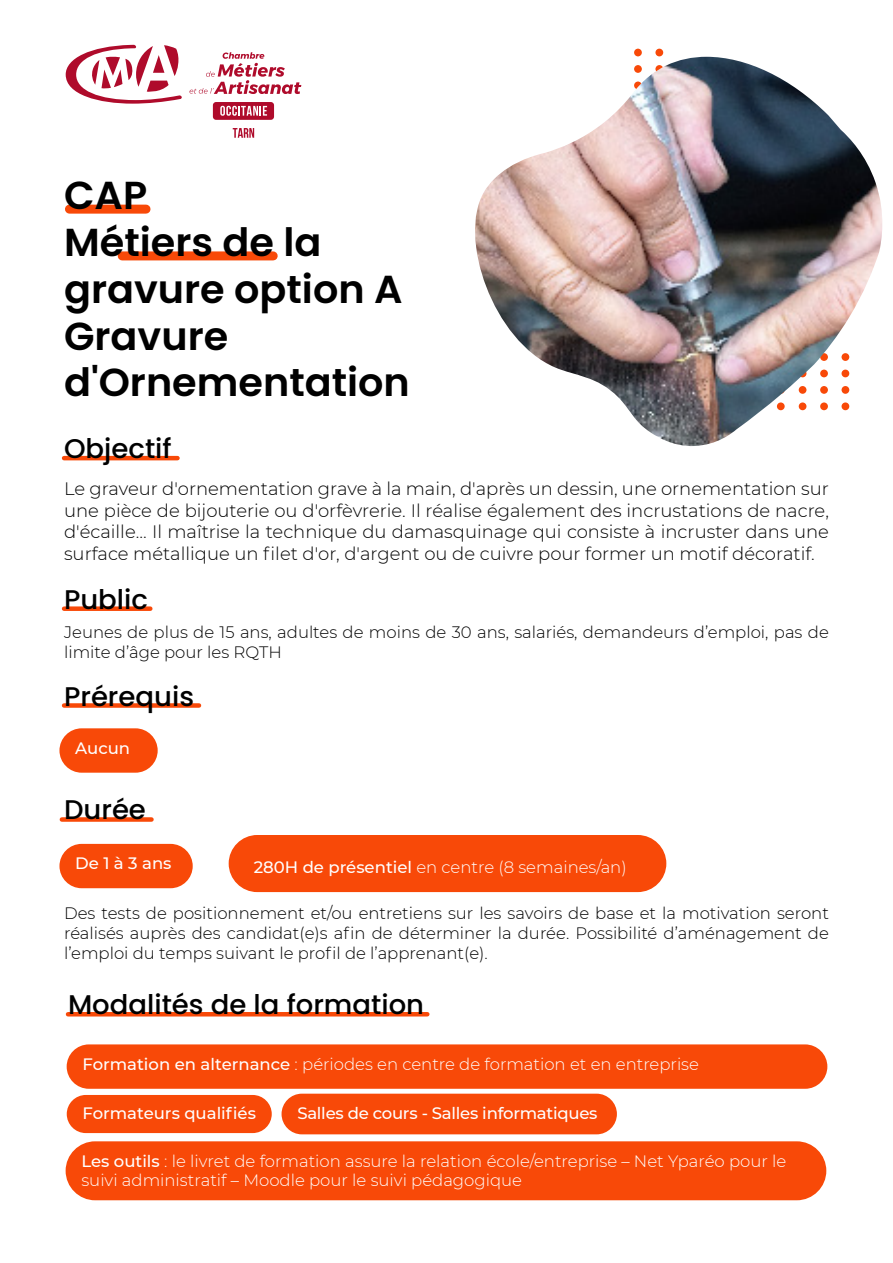
<style>
.page{position:relative;width:893px;height:1263px;background:#fff}
.page>*{position:absolute;margin:0;border:0;box-sizing:border-box;transform-origin:0 0}
.t1{font:600 39px/46.8px "Poppins";color:#000}
.t2{font:500 27px "Poppins";color:#000}
.t3{font:300 18px/21.6px "Montserrat";color:#000;text-align:justify}
.t4{font:300 16.5px/19.8px "Montserrat";color:#000}
.t5{font:300 16.5px/19.8px "Montserrat";color:#fff}
.t6{font:500 16.5px "Montserrat";letter-spacing:-.015em;color:#fff}
.s1{font-weight:500}
</style>
<div class="page">
<div style="left:655px;top:49px;width:8px;height:7px;background:#f84908;border-radius:50%"></div>
<div style="left:634px;top:49px;width:8px;height:7px;background:#f84908;border-radius:50%"></div>
<div style="left:122px;top:251px;width:151px;height:9px;background:#f84908"></div>
<div style="left:69px;top:205px;width:77px;height:9px;background:#f84908"></div>
<img style="left:475px;top:57px;width:407px;height:390px">
<svg style="left:66px;top:45px;width:116px;height:59px"></svg>
<div style="left:213px;top:102px;width:61px;height:18px;background:#af0b2b;border-radius:3px"></div>
<svg style="left:190px;top:52px;width:111px;height:42px"></svg>
<svg style="left:220px;top:106px;width:47px;height:10px"></svg>
<svg style="left:233px;top:128px;width:21px;height:10px"></svg>
<div style="left:59px;top:728px;width:99px;height:45px;background:#f84908;border-radius:22px"></div>
<div style="left:59px;top:844px;width:134px;height:44px;background:#f84908;border-radius:22px"></div>
<div style="left:229px;top:835px;width:437px;height:57px;background:#f84908;border-radius:29px"></div>
<div style="left:67px;top:1044px;width:760px;height:45px;background:#f84908;border-radius:22px"></div>
<div style="left:64px;top:703px;width:135px;height:5px;background:#f84908"></div>
<div style="left:62px;top:817px;width:90px;height:5px;background:#f84908"></div>
<hr style="left:64px;top:456px;width:113px;height:4px;background:#f84908">
<div style="left:64px;top:606px;width:86px;height:5px;background:#f84908"></div>
<hr style="left:68px;top:1012px;width:359px;height:4px;background:#f84908">
<div style="left:67px;top:1095px;width:205px;height:38px;background:#f84908;border-radius:19px"></div>
<div style="left:66px;top:1141px;width:760px;height:59px;background:#f84908;border-radius:29px"></div>
<div style="left:282px;top:1094px;width:335px;height:40px;background:#f84908;border-radius:20px"></div>
<h1 class="t1" style="left:64px;top:172px;width:347px">CAP<br>Métiers de la gravure option A<br>Gravure d'Ornementation</h1>
<h2 class="t2" style="left:64px;top:433px;width:109px">Objectif</h2>
<p class="t3" style="left:64px;top:477px;width:766px">Le graveur d'ornementation grave à la main, d'après un dessin, une ornementation sur une pièce de bijouterie ou d'orfèvrerie. Il réalise également des incrustations de nacre, d'écaille… Il maîtrise la technique du damasquinage qui consiste à incruster dans une surface métallique un filet d'or, d'argent ou de cuivre pour former un motif décoratif.</p>
<h2 class="t2" style="left:64px;top:584px;width:85px">Public</h2>
<p class="t4" style="left:64px;top:621px;width:766px">Jeunes de plus de 15 ans, adultes de moins de 30 ans, salariés, demandeurs d’emploi, pas de limite d’âge pour les RQTH</p>
<h2 class="t2" style="left:64px;top:680px;width:131px">Prérequis</h2>
<p class="t6" style="left:75px;top:736px;width:56px">Aucun</p>
<h2 class="t2" style="left:64px;top:794px;width:83px">Durée</h2>
<p class="t6" style="left:75px;top:852px;width:98px">De 1 à 3 ans</p>
<p class="t5" style="left:254px;top:856px;width:374px"><span class="s1">280H de présentiel</span> en centre (8 semaines/an)</p>
<p class="t4" style="left:64px;top:903px;width:766px;text-align:justify">Des tests de positionnement et/ou entretiens sur les savoirs de base et la motivation seront réalisés auprès des candidat(e)s afin de déterminer la durée. Possibilité d’aménagement de l’emploi du temps suivant le profil de l’apprenant(e).</p>
<h2 class="t2" style="left:68px;top:989px;width:358px">Modalités de la formation</h2>
<p class="t5" style="left:82px;top:1053px;width:618px"><span class="s1">Formation en alternance</span> : périodes en centre de formation et en entreprise</p>
<p class="t6" style="left:83px;top:1101px;width:175px">Formateurs qualifiés</p>
<p class="t5" style="left:81px;top:1150px;width:706px"><span class="s1">Les outils</span> : le livret de formation assure la relation école/entreprise – Net Yparéo pour le suivi administratif – Moodle pour le suivi pédagogique</p>
<p class="t6" style="left:297px;top:1101px;width:302px">Salles de cours - Salles informatiques</p>
</div>
